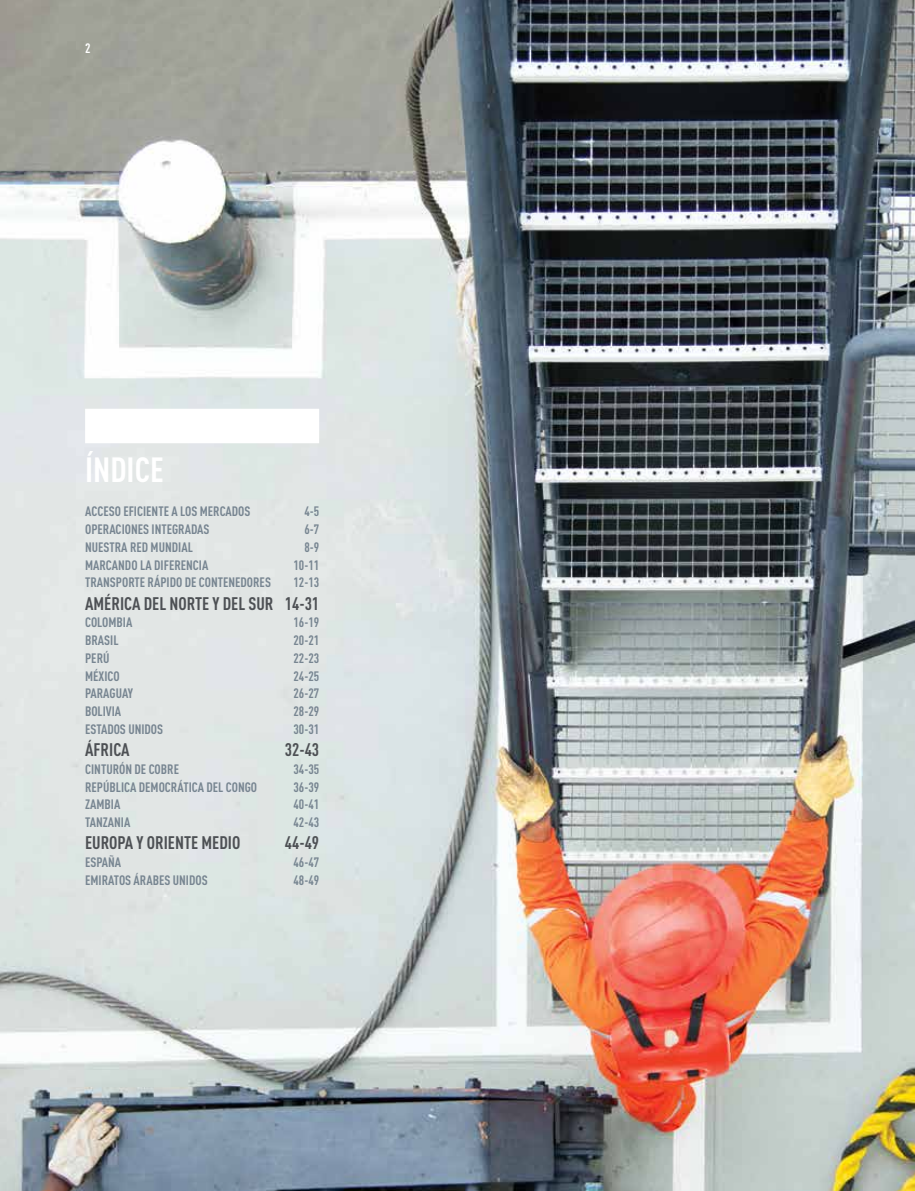
<style>
.page{position:relative;width:915px;height:1191px;background:#fff}
.page>*{position:absolute;margin:0;border:0;box-sizing:border-box;transform-origin:0 0}
.t1{font:700 34.5px "DIN Cond";color:#fff}
.t2{font:700 18px "DIN Cond";color:#4d5054}
.t3{font:700 13.5px "DIN Cond";color:#778591}
.t4{font:700 13.5px "DIN Cond";color:#fff}
</style>
<div class="page">
<img style="left:0;top:0;width:914px;height:1191px">
<div style="left:85px;top:409px;width:234px;height:34px;background:#fff"></div>
<p class="t4" style="left:85px;top:40px;width:7px">2</p>
<h1 class="t1" style="left:85px;top:448px;width:80px">ÍNDICE</h1>
<p class="t3" style="left:85px;top:503px;width:167px">ACCESO EFICIENTE A LOS MERCADOS</p>
<p class="t3" style="left:304px;top:503px;width:16px">4-5</p>
<p class="t3" style="left:85px;top:521px;width:126px">OPERACIONES INTEGRADAS</p>
<p class="t3" style="left:304px;top:521px;width:16px">6-7</p>
<p class="t3" style="left:85px;top:539px;width:109px">NUESTRA RED MUNDIAL</p>
<p class="t3" style="left:304px;top:539px;width:16px">8-9</p>
<p class="t3" style="left:85px;top:556px;width:125px">MARCANDO LA DIFERENCIA</p>
<p class="t3" style="left:293px;top:556px;width:27px">10-11</p>
<p class="t3" style="left:85px;top:574px;width:187px">TRANSPORTE RÁPIDO DE CONTENEDORES</p>
<p class="t3" style="left:293px;top:574px;width:27px">12-13</p>
<h2 class="t2" style="left:85px;top:592px;width:235px">AMÉRICA DEL NORTE Y DEL SUR 14-31</h2>
<p class="t3" style="left:85px;top:614px;width:49px">COLOMBIA</p>
<p class="t3" style="left:293px;top:614px;width:27px">16-19</p>
<p class="t3" style="left:85px;top:632px;width:35px">BRASIL</p>
<p class="t3" style="left:293px;top:632px;width:27px">20-21</p>
<p class="t3" style="left:85px;top:650px;width:26px">PERÚ</p>
<p class="t3" style="left:293px;top:650px;width:27px">22-23</p>
<p class="t3" style="left:85px;top:667px;width:36px">MÉXICO</p>
<p class="t3" style="left:293px;top:667px;width:27px">24-25</p>
<p class="t3" style="left:85px;top:685px;width:50px">PARAGUAY</p>
<p class="t3" style="left:293px;top:685px;width:27px">26-27</p>
<p class="t3" style="left:85px;top:703px;width:38px">BOLIVIA</p>
<p class="t3" style="left:293px;top:703px;width:27px">28-29</p>
<p class="t3" style="left:85px;top:721px;width:80px">ESTADOS UNIDOS</p>
<p class="t3" style="left:293px;top:721px;width:27px">30-31</p>
<h2 class="t2" style="left:85px;top:739px;width:46px">ÁFRICA</h2>
<h2 class="t2" style="left:285px;top:739px;width:36px">32-43</h2>
<p class="t3" style="left:85px;top:761px;width:95px">CINTURÓN DE COBRE</p>
<p class="t3" style="left:293px;top:761px;width:27px">34-35</p>
<p class="t3" style="left:85px;top:778px;width:173px">REPÚBLICA DEMOCRÁTICA DEL CONGO</p>
<p class="t3" style="left:293px;top:778px;width:27px">36-39</p>
<p class="t3" style="left:85px;top:796px;width:37px">ZAMBIA</p>
<p class="t3" style="left:293px;top:796px;width:27px">40-41</p>
<p class="t3" style="left:85px;top:814px;width:47px">TANZANIA</p>
<p class="t3" style="left:293px;top:814px;width:27px">42-43</p>
<h2 class="t2" style="left:85px;top:832px;width:157px">EUROPA Y ORIENTE MEDIO</h2>
<h2 class="t2" style="left:285px;top:832px;width:36px">44-49</h2>
<p class="t3" style="left:85px;top:854px;width:38px">ESPAÑA</p>
<p class="t3" style="left:293px;top:854px;width:27px">46-47</p>
<p class="t3" style="left:85px;top:872px;width:124px">EMIRATOS ÁRABES UNIDOS</p>
<p class="t3" style="left:293px;top:872px;width:27px">48-49</p>
</div>
